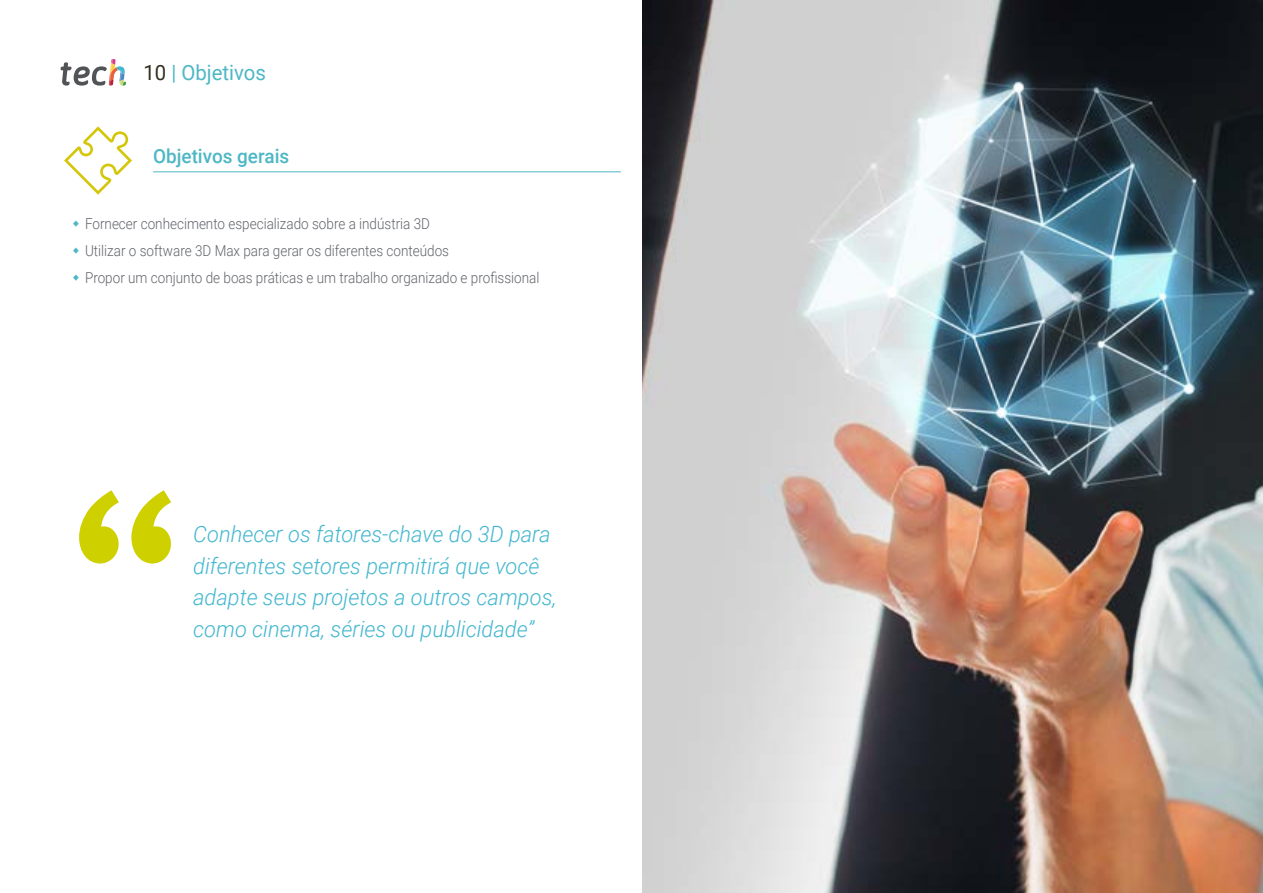
<style>
.page{position:relative;width:1263px;height:893px;background:#fff}
.page>*{position:absolute;margin:0;border:0;box-sizing:border-box;transform-origin:0 0}
.t1{font:italic 300 22.5px/31.5px "Roboto";color:#43b7cf}
.t2{font:21px "Roboto";color:#4db7c5}
.t3{font:500 19.5px "Roboto";color:#4db7c5}
.t4{font:300 15px/26.7px "Roboto";color:#61646a;scale:.9 1}
.s1{color:#312e20}
</style>
<div class="page">
<svg style="left:61px;top:59px;width:65px;height:27px"></svg>
<hr style="left:153px;top:171px;width:468px;height:1px;background:#4db7c5">
<svg style="left:64px;top:126px;width:68px;height:69px"></svg>
<img style="left:642px;top:0;width:621px;height:893px">
<svg style="left:79px;top:490px;width:92px;height:73px"></svg>
<h2 class="t2" style="left:144px;top:57px;width:124px"><span class="s1">10</span> | Objetivos</h2>
<h3 class="t3" style="left:153px;top:143px;width:138px">Objetivos gerais</h3>
<p class="t4" style="left:85px;top:210px;width:506px">Fornecer conhecimento especializado sobre a indústria 3D<br>Utilizar o software 3D Max para gerar os diferentes conteúdos<br>Propor um conjunto de boas práticas e um trabalho organizado e profissional</p>
<h1 class="t1" style="left:193px;top:518px;width:365px">Conhecer os fatores-chave do 3D para diferentes setores permitirá que você adapte seus projetos a outros campos, como cinema, séries ou publicidade”</h1>
</div>
